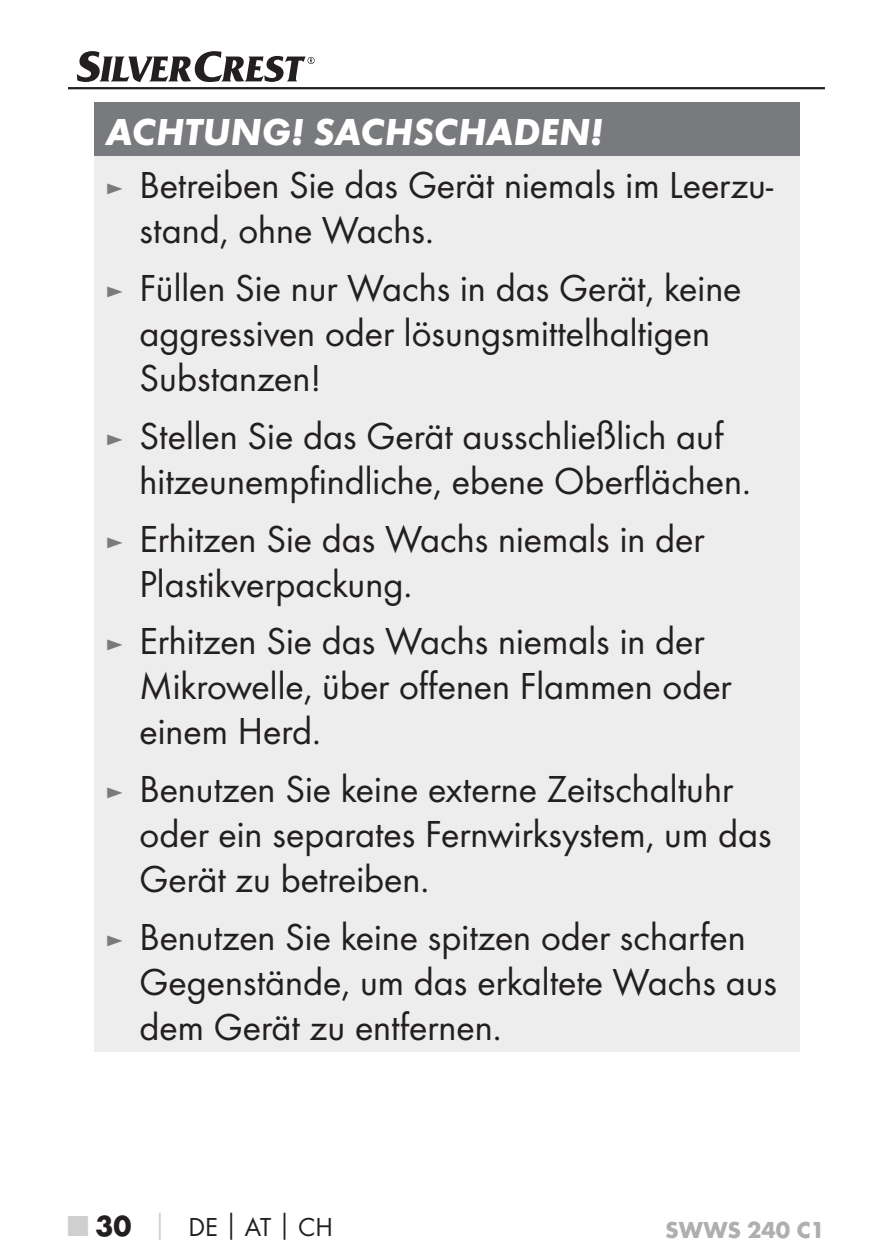
<style>
.page{position:relative;width:893px;height:1259px;background:#fff}
.page>*{position:absolute;margin:0;border:0;box-sizing:border-box;transform-origin:0 0}
.t1{font:39px/45px "Futura Boo";color:#231f20}
.t2{font:italic 700 39px "Futura";color:#fff}
.t3{font:27px "Futura Boo";color:#231f20}
.t4{font:700 24px "Futura";color:#adafb1}
.s1{font-size:27px;color:#797a7d}
.s2{font-family:"Futura";font-weight:700;font-size:30px;color:#cecfd1}
.s3{font-family:"Futura";font-weight:700;font-size:30px}
.s4{font-family:"Futura";font-weight:700;color:#cecfd1}
.s5{font-family:"Futura";font-weight:700}
</style>
<div class="page">
<hr style="left:68px;top:87px;width:757px;height:2px;background:#231f20">
<svg style="left:77px;top:51px;width:238px;height:31px"></svg>
<div style="left:94px;top:102px;width:705px;height:55px;background:#797a7d"></div>
<div style="left:94px;top:157px;width:705px;height:895px;background:#ededee"></div>
<p class="t2" style="left:106px;top:119px;width:499px">ACHTUNG! SACHSCHADEN!</p>
<p class="t1" style="left:140px;top:165px;width:635px;text-indent:-34px"><span class="s1">►</span> Betreiben Sie das Gerät niemals im Leerzu&shy;stand, ohne Wachs.</p>
<p class="t1" style="left:140px;top:267px;width:603px;text-indent:-34px"><span class="s1">►</span> Füllen Sie nur Wachs in das Gerät, keine aggressiven oder lösungsmittelhaltigen<br>Substanzen!</p>
<p class="t1" style="left:140px;top:415px;width:613px;text-indent:-34px"><span class="s1">►</span> Stellen Sie das Gerät ausschließlich auf hitzeunempfindliche, ebene Oberflächen.</p>
<p class="t1" style="left:140px;top:518px;width:567px;text-indent:-34px"><span class="s1">►</span> Erhitzen Sie das Wachs niemals in der<br>Plastikverpackung.</p>
<p class="t1" style="left:140px;top:621px;width:594px;text-indent:-34px"><span class="s1">►</span> Erhitzen Sie das Wachs niemals in der<br>Mikrowelle, über offenen Flammen oder einem Herd.</p>
<p class="t1" style="left:140px;top:768px;width:634px;text-indent:-34px"><span class="s1">►</span> Benutzen Sie keine externe Zeitschaltuhr oder ein separates Fernwirksystem, um das<br>Gerät zu betreiben.</p>
<p class="t1" style="left:140px;top:916px;width:639px;text-indent:-34px"><span class="s1">►</span> Benutzen Sie keine spitzen oder scharfen<br>Gegenstände, um das erkaltete Wachs aus dem Gerät zu entfernen.</p>
<p class="t3" style="left:68px;top:1214px;width:266px"><span class="s2">■</span> <span class="s3">30</span> <span class="s4">│</span> DE<span class="s5">│</span>AT<span class="s5">│</span>CH</p>
<p class="t4" style="left:665px;top:1220px;width:161px">SWWS 240 C1</p>
</div>
